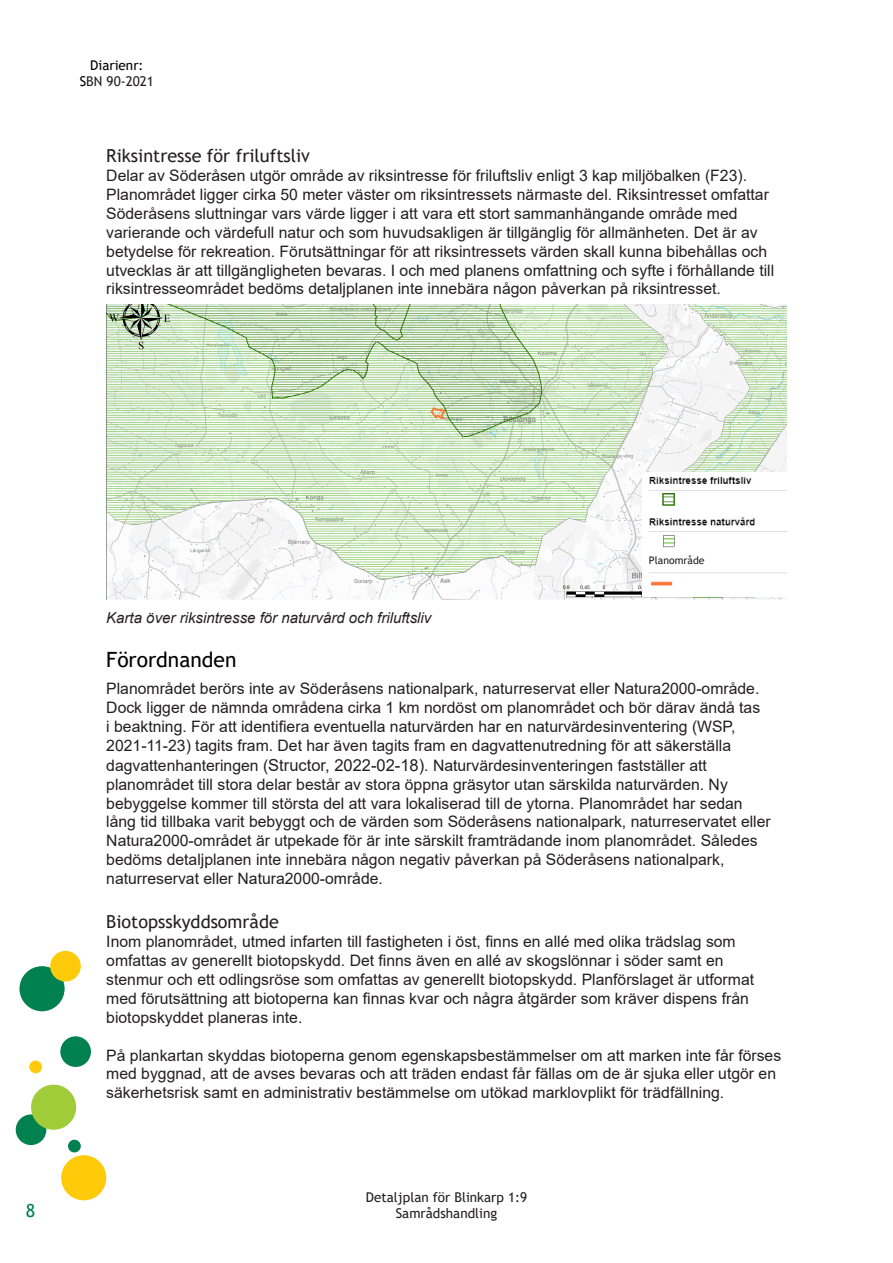
<style>
.page{position:relative;width:893px;height:1263px;background:#fff}
.page>*{position:absolute;margin:0;border:0;box-sizing:border-box;transform-origin:0 0}
._2__Underrubrik{font:21px "Trebuchet MS";color:#000001}
._3__Tredjerubrik{font:18px "Trebuchet MS";color:#231f20}
.t1{font:18px "Trebuchet MS";color:#00814f}
.Brödtext{font:15.75px/19px "Arial";color:#231f20}
.Brödtext-2{font:italic 15px "Arial";color:#231f20}
.t2{font:13.5px/16.2px "Trebuchet MS";color:#231f20;text-align:center}
.t3{font:13.5px/16.2px "Trebuchet MS";color:#000;text-align:center}
._3__Tredjerubrik-2{font:10.5px "Trebuchet MS";color:#231f20}
.s1{color:#231f20}
.s2{font-size:16.5px}
</style>
<div class="page">
<div style="left:16px;top:1114px;width:30px;height:31px;background:#00814f;border-radius:50%"></div>
<div style="left:68px;top:1140px;width:13px;height:12px;background:#00814f;border-radius:50%"></div>
<div style="left:61px;top:1155px;width:45px;height:45px;background:#feca0a;border-radius:50%"></div>
<div style="left:29px;top:1060px;width:13px;height:13px;background:#feca0a;border-radius:50%"></div>
<div style="left:19px;top:966px;width:46px;height:45px;background:#00814f;border-radius:50%"></div>
<div style="left:60px;top:1036px;width:31px;height:31px;background:#00814f;border-radius:50%"></div>
<div style="left:50px;top:951px;width:31px;height:30px;background:#feca0a;border-radius:50%"></div>
<div style="left:31px;top:1084px;width:45px;height:46px;background:#a1cc3a;border-radius:50%"></div>
<img style="left:106px;top:304px;width:681px;height:296px">
<img style="left:642px;top:473px;width:145px;height:124px">
<div style="left:649px;top:556px;width:103px;height:11px;background:#fff"></div>
<div style="left:673px;top:577px;width:103px;height:11px;background:#fff"></div>
<p class="t3" style="left:80px;top:57px;width:76px">Diarienr:<br>S<span class="s1">BN 90-2021</span></p>
<p class="_3__Tredjerubrik" style="left:106px;top:144px;width:205px">Riksintresse för friluftsliv</p>
<p class="Brödtext" style="left:106px;top:166px;width:642px">Delar av Söderåsen utgör område av riksintresse för friluftsliv enligt 3 kap miljöbalken (F23).</p>
<p class="Brödtext" style="left:106px;top:185px;width:669px">Planområdet ligger cirka 50 meter väster om riksintressets närmaste del. Riksintresset omfattar Söderåsens sluttningar vars värde ligger i att vara ett stort sammanhängande område med varierande och värdefull natur och som huvudsakligen är tillgänglig för allmänheten. Det är av betydelse för rekreation. Förutsättningar för att riksintressets värden skall kunna bibehållas och utvecklas är att tillgängligheten bevaras. I och med planens omfattning och syfte i förhållande till riksintresseområdet bedöms detaljplanen inte innebära någon påverkan på riksintresset.</p>
<p class="_3__Tredjerubrik-2" style="left:649px;top:554px;width:57px">Planområde</p>
<p class="Brödtext-2" style="left:106px;top:608px;width:327px">Karta över riksintresse för naturvård och friluftsliv</p>
<p class="_2__Underrubrik" style="left:106px;top:646px;width:132px">Förordnanden</p>
<p class="Brödtext" style="left:106px;top:679px;width:666px">Planområdet berörs inte av Söderåsens nationalpark, naturreservat eller Natura2000-område.<br>Dock ligger de nämnda områdena cirka 1 km nordöst om planområdet och bör därav ändå tas<br>i beaktning. För att identifiera eventuella naturvärden har en naturvärdesinventering (WSP, 2021-11-23) tagits fram. Det har även tagits fram en dagvattenutredning för att säkerställa dagvattenhanteringen (<span class="s2">Structor, 2022-02-18)</span>. Naturvärdesinventeringen fastställer att planområdet till stora delar består av stora öppna gräsytor utan särskilda naturvärden. Ny bebyggelse kommer till största del att vara lokaliserad till de ytorna. Planområdet har sedan lång tid tillbaka varit bebyggt och de värden som Söderåsens nationalpark, naturreservatet eller Natura2000-området är utpekade för är inte särskilt framträdande inom planområdet. Således bedöms detaljplanen inte innebära någon negativ påverkan på Söderåsens nationalpark, naturreservat eller Natura2000-område.</p>
<p class="_3__Tredjerubrik" style="left:106px;top:910px;width:174px">Biotopsskyddsområde</p>
<p class="Brödtext" style="left:106px;top:932px;width:631px">Inom planområdet, utmed infarten till fastigheten i öst, finns en allé med olika trädslag som</p>
<p class="Brödtext" style="left:106px;top:951px;width:649px">omfattas av generellt biotopskydd. Det finns även en allé av skogslönnar i söder samt en stenmur och ett odlingsröse som omfattas av generellt biotopskydd. Planförslaget är utformat med förutsättning att biotoperna kan finnas kvar och några åtgärder som kräver dispens från biotopskyddet planeras inte.</p>
<p class="Brödtext" style="left:106px;top:1045px;width:676px">På plankartan skyddas biotoperna genom egenskapsbestämmelser om att marken inte får förses</p>
<p class="Brödtext" style="left:106px;top:1064px;width:671px">med byggnad, att de avses bevaras och att träden endast får fällas om de är sjuka eller utgör en säkerhetsrisk samt en administrativ bestämmelse om utökad marklovplikt för trädfällning.</p>
<p class="t1" style="left:26px;top:1199px;width:11px">8</p>
<p class="t2" style="left:366px;top:1189px;width:163px">Detaljplan för Blinkarp 1:9<br>Samrådshandling</p>
</div>
